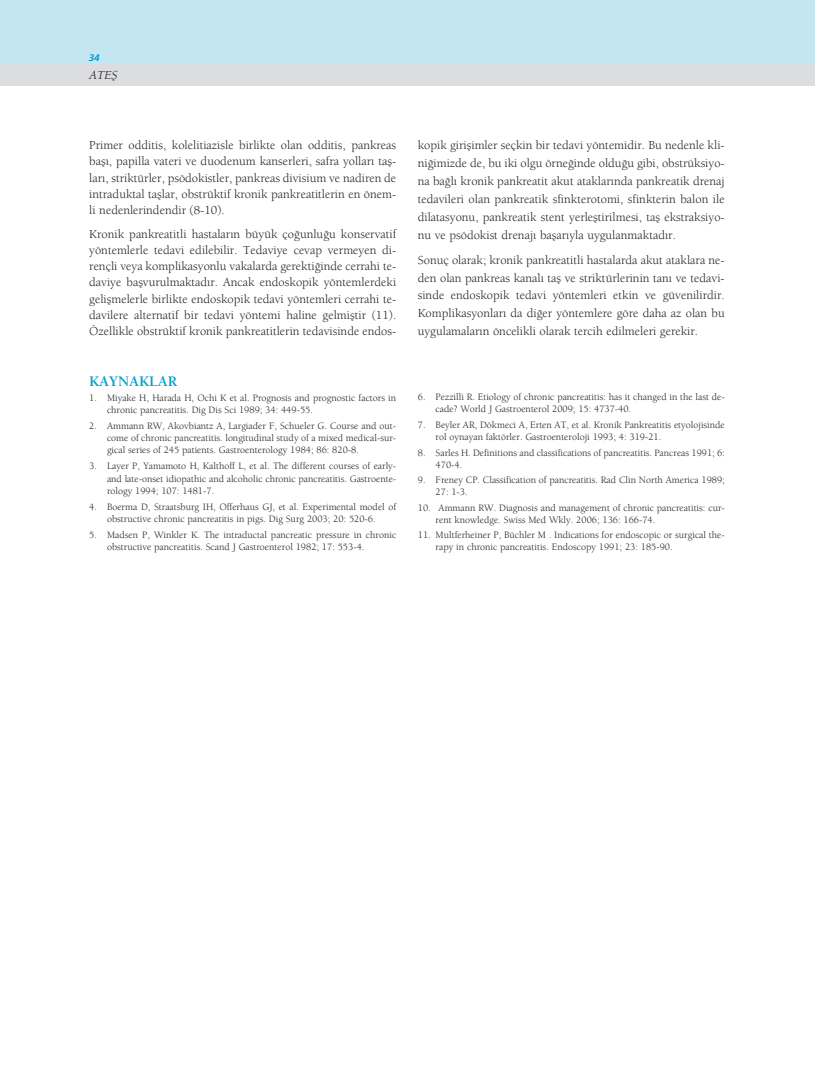
<style>
.page{position:relative;width:815px;height:1081px;background:#fff}
.page>*{position:absolute;margin:0;border:0;box-sizing:border-box;transform-origin:0 0}
.t1{font:700 15px "Berkeley";color:#009eca}
.t2{font:12.5px/16.2px "Berkeley";color:#231f20;text-align:justify}
.t3{font:italic 12.5px "Berkeley";color:#231f20}
.t4{font:10px/12.4px "Berkeley";color:#231f20}
.t5{font:10px "Fruga Sans Bold Ita";color:#009eca}
</style>
<div class="page">
<div style="left:0;top:63px;width:814px;height:22px;background:#dcdddf"></div>
<div style="left:0;top:1px;width:814px;height:62px;background:#c4e6f2"></div>
<p class="t5" style="left:89px;top:54px;width:12px">34</p>
<p class="t3" style="left:89px;top:70px;width:32px">ATEfi</p>
<p class="t2" style="left:89px;top:138px;width:308px">Primer odditis, kolelitiazisle birlikte olan odditis, pankreas bafl›, papilla vateri ve duodenum kanserleri, safra yollar› tafl&shy;lar›, striktürler, psödokistler, pankreas divisium ve nadiren de intraduktal tafllar, obstrüktif kronik pankreatitlerin en önem&shy;li nedenlerindendir (8-10).</p>
<p class="t2" style="left:89px;top:226px;width:308px">Kronik pankreatitli hastalar›n büyük ço¤unlu¤u konservatif yöntemlerle tedavi edilebilir. Tedaviye cevap vermeyen di&shy;rençli veya komplikasyonlu vakalarda gerekti¤inde cerrahi te&shy;daviye baflvurulmaktad›r. Ancak endoskopik yöntemlerdeki geliflmelerle birlikte endoskopik tedavi yöntemleri cerrahi te&shy;davilere alternatif bir tedavi yöntemi haline gelmifltir (11).<br>Özellikle obstrüktif kronik pankreatitlerin tedavisinde endos-</p>
<h1 class="t1" style="left:89px;top:375px;width:90px">KAYNAKLAR</h1>
<p class="t4" style="left:107px;top:392px;width:291px;text-indent:-18px">1. Miyake H, Harada H, Ochi K et al. Prognosis and prognostic factors in chronic pancreatitis. Dig Dis Sci 1989; 34: 449-55.</p>
<p class="t4" style="left:107px;top:420px;width:291px;text-align:justify;text-indent:-18px">2. Ammann RW, Akovbiantz A, Largiader F, Schueler G. Course and out&shy;come of chronic pancreatitis. longitudinal study of a mixed medical-sur&shy;gical series of 245 patients. Gastroenterology 1984; 86: 820-8.</p>
<p class="t4" style="left:107px;top:461px;width:291px;text-align:justify;text-indent:-18px">3. Layer P, Yamamoto H, Kalthoff L, et al. The different courses of early&shy;and late-onset idiopathic and alcoholic chronic pancreatitis. Gastroente&shy;rology 1994; 107: 1481-7.</p>
<p class="t4" style="left:89px;top:501px;width:308px;text-align:center">4. Boerma D, Straatsburg IH, Offerhaus GJ, et al. Experimental model of obstructive chronic pancreatitis in pigs. Dig Surg 2003; 20: 520-6.</p>
<p class="t4" style="left:107px;top:529px;width:291px;text-indent:-18px">5. Madsen P, Winkler K. The intraductal pancreatic pressure in chronic obstructive pancreatitis. Scand J Gastroenterol 1982; 17: 553-4.</p>
<p class="t2" style="left:418px;top:137px;width:308px;line-height:17.9px">kopik giriflimler seçkin bir tedavi yöntemidir. Bu nedenle kli&shy;ni¤imizde de, bu iki olgu örne¤inde oldu¤u gibi, obstrüksiyo&shy;na ba¤l› kronik pankreatit akut ataklar›nda pankreatik drenaj tedavileri olan pankreatik sfinkterotomi, sfinkterin balon ile dilatasyonu, pankreatik stent yerlefltirilmesi, tafl ekstraksiyo&shy;nu ve psödokist drenaj› baflar›yla uygulanmaktad›r.</p>
<p class="t2" style="left:418px;top:252px;width:308px;line-height:17.9px">Sonuç olarak; kronik pankreatitli hastalarda akut ataklara ne&shy;den olan pankreas kanal› tafl ve striktürlerinin tan› ve tedavi&shy;sinde endoskopik tedavi yöntemleri etkin ve güvenilirdir.<br>Komplikasyonlar› da di¤er yöntemlere göre daha az olan bu uygulamalar›n öncelikli olarak tercih edilmeleri gerekir.</p>
<p class="t4" style="left:436px;top:392px;width:291px;line-height:12px;text-indent:-18px">6. Pezzilli R. Etiology of chronic pancreatitis: has it changed in the last de&shy;cade? World J Gastroenterol 2009; 15: 4737-40.</p>
<p class="t4" style="left:436px;top:419px;width:291px;line-height:12px;text-indent:-18px">7. Beyler AR, Dökmeci A, Erten AT, et al. Kronik Pankreatitis etyolojisinde rol oynayan faktörler. Gastroenteroloji 1993; 4: 319-21.</p>
<p class="t4" style="left:436px;top:447px;width:291px;line-height:12px;text-indent:-18px">8. Sarles H. Definitions and classifications of pancreatitis. Pancreas 1991; 6:<br>470-4.</p>
<p class="t4" style="left:436px;top:475px;width:291px;line-height:12px;text-indent:-18px">9. Freney CP. Classification of pancreatitis. Rad Clin North America 1989;<br>27: 1-3.</p>
<p class="t4" style="left:436px;top:502px;width:291px;line-height:12px;text-indent:-18px">10. Ammann RW. Diagnosis and management of chronic pancreatitis: cur&shy;rent knowledge. Swiss Med Wkly. 2006; 136: 166-74.</p>
<p class="t4" style="left:436px;top:530px;width:291px;line-height:12px;text-indent:-18px">11. Multferheiner P, Büchler M . Indications for endoscopic or surgical the&shy;rapy in chronic pancreatitis. Endoscopy 1991; 23: 185-90.</p>
</div>
